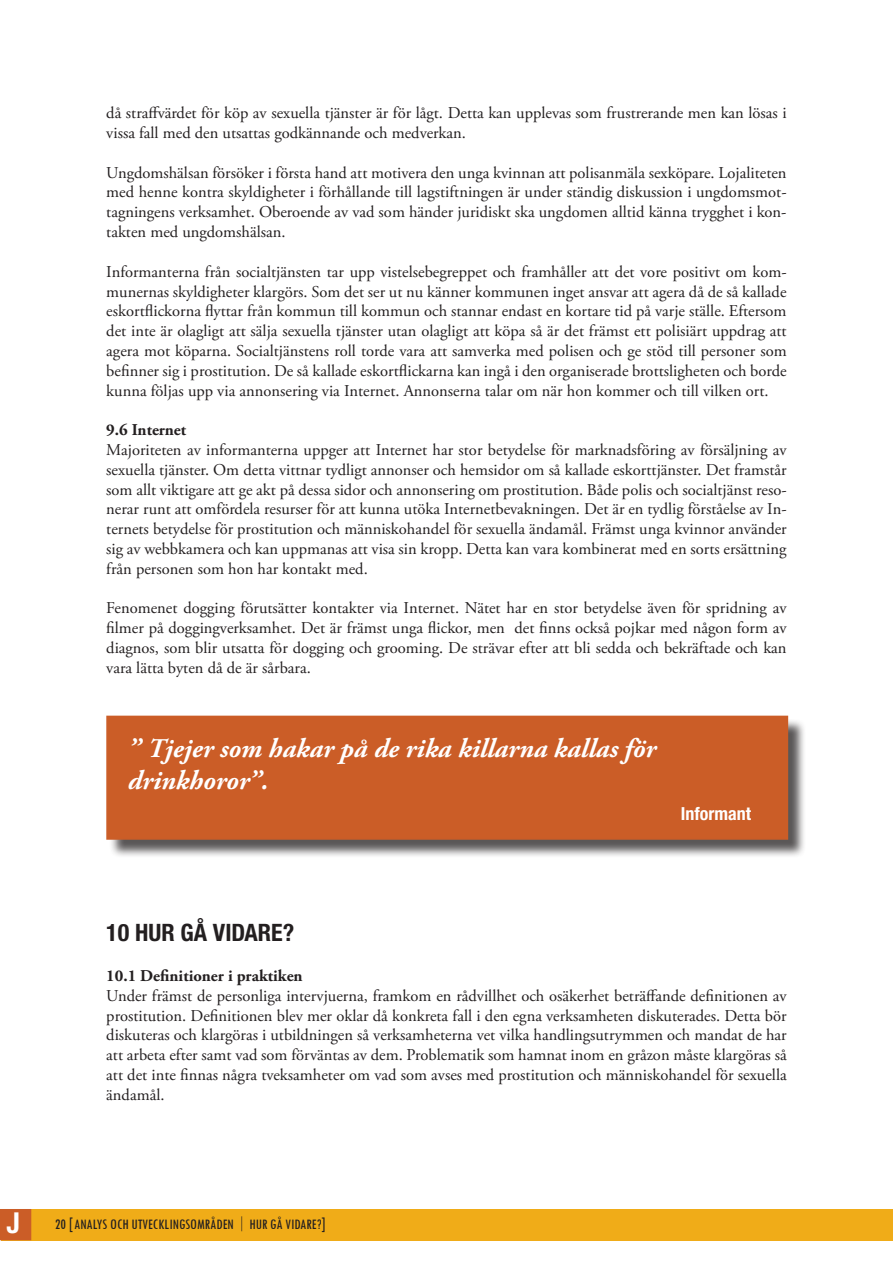
<style>
.page{position:relative;width:893px;height:1263px;background:#fff}
.page>*{position:absolute;margin:0;border:0;box-sizing:border-box;transform-origin:0 0}
.t1{font:italic 700 27px/32.4px "Adobe Garamond Pro";color:#fff}
.t2{font:700 condensed 24px "Helvetica Neue LT Std";color:#231f20}
.t3{font:700 condensed 18px "Helvetica Neue LT Std";color:#fff}
.t4{font:16.5px/19.8px "Adobe Garamond Pro";color:#231f20;text-align:justify}
.t5{font:700 16.5px "Adobe Garamond Pro";color:#231f20}
.t6{font:condensed 15px "Tw Cen";color:#231f20}
.s1{font-family:"Helvetica Neue LT Std";font-weight:700;font-size:28.8px;color:#fff}
.s2{font-size:18px}
</style>
<div class="page">
<div style="left:108px;top:718px;width:713px;height:222px;background:#231f20;opacity:.75"></div>
<div style="left:106px;top:716px;width:682px;height:124px;background:#cb5d27;border:2px solid #cb5d27"></div>
<div style="left:1px;top:1209px;width:892px;height:31px;background:#f0ac18"></div>
<div style="left:1px;top:1210px;width:29px;height:29px;background:#cb5d27"></div>
<div style="left:0;top:1209px;width:31px;height:31px;border:2px solid #cb5d27"></div>
<p class="t4" style="left:106px;top:104px;width:682px">då straffvärdet för köp av sexuella tjänster är för lågt. Detta kan upplevas som frustrerande men kan lösas i vissa fall med den utsattas godkännande och medverkan.</p>
<p class="t4" style="left:106px;top:163px;width:682px">Ungdomshälsan försöker i första hand att motivera den unga kvinnan att polisanmäla sexköpare. Lojaliteten med henne kontra skyldigheter i förhållande till lagstiftningen är under ständig diskussion i ungdomsmot&shy;tagningens verksamhet. Oberoende av vad som händer juridiskt ska ungdomen alltid känna trygghet i kon&shy;takten med ungdomshälsan.</p>
<p class="t4" style="left:106px;top:262px;width:682px">Informanterna från socialtjänsten tar upp vistelsebegreppet och framhåller att det vore positivt om kom&shy;munernas skyldigheter klargörs. Som det ser ut nu känner kommunen inget ansvar att agera då de så kallade eskortflickorna flyttar från kommun till kommun och stannar endast en kortare tid på varje ställe. Eftersom det inte är olagligt att sälja sexuella tjänster utan olagligt att köpa så är det främst ett polisiärt uppdrag att agera mot köparna. Socialtjänstens roll torde vara att samverka med polisen och ge stöd till personer som befinner sig i prostitution. De så kallade eskortflickarna kan ingå i den organiserade brottsligheten och borde kunna följas upp via annonsering via Internet. Annonserna talar om när hon kommer och till vilken ort.</p>
<p class="t5" style="left:106px;top:420px;width:81px">9.6 Internet</p>
<p class="t4" style="left:106px;top:440px;width:682px">Majoriteten av informanterna uppger att Internet har stor betydelse för marknadsföring av försäljning av sexuella tjänster. Om detta vittnar tydligt annonser och hemsidor om så kallade eskorttjänster. Det framstår som allt viktigare att ge akt på dessa sidor och annonsering om prostitution. Både polis och socialtjänst reso&shy;nerar runt att omfördela resurser för att kunna utöka Internetbevakningen. Det är en tydlig förståelse av In&shy;ternets betydelse för prostitution och människohandel för sexuella ändamål. Främst unga kvinnor använder sig av webbkamera och kan uppmanas att visa sin kropp. Detta kan vara kombinerat med en sorts ersättning från personen som hon har kontakt med.</p>
<p class="t4" style="left:106px;top:599px;width:682px">Fenomenet dogging förutsätter kontakter via Internet. Nätet har en stor betydelse även för spridning av filmer på doggingverksamhet. Det är främst unga flickor, men det finns också pojkar med någon form av diagnos, som blir utsatta för dogging och grooming. De strävar efter att bli sedda och bekräftade och kan vara lätta byten då de är sårbara.</p>
<h1 class="t1" style="left:128px;top:732px;width:530px">” Tjejer som hakar på de rika killarna kallas för drinkhoror”.</h1>
<p class="t3" style="left:681px;top:802px;width:72px">Informant</p>
<h2 class="t2" style="left:106px;top:918px;width:189px">10 HUR GÅ VIDARE?</h2>
<p class="t5" style="left:106px;top:966px;width:198px">10.1 Definitioner i praktiken</p>
<p class="t4" style="left:106px;top:986px;width:682px">Under främst de personliga intervjuerna, framkom en rådvillhet och osäkerhet beträffande definitionen av prostitution. Definitionen blev mer oklar då konkreta fall i den egna verksamheten diskuterades. Detta bör diskuteras och klargöras i utbildningen så verksamheterna vet vilka handlingsutrymmen och mandat de har att arbeta efter samt vad som förväntas av dem. Problematik som hamnat inom en gråzon måste klargöras så att det inte finnas några tveksamheter om vad som avses med prostitution och människohandel för sexuella ändamål.</p>
<p class="t6" style="left:7px;top:1215px;width:286px"><span class="s1">J</span> 20 <span class="s2">[</span>ANALYS OCH UTVECKLINGSOMRÅDEN <span class="s2">|</span> HUR GÅ VIDARE</p>
<p class="t6" style="left:317px;top:1215px;width:10px">?<span class="s2">]</span></p>
</div>
